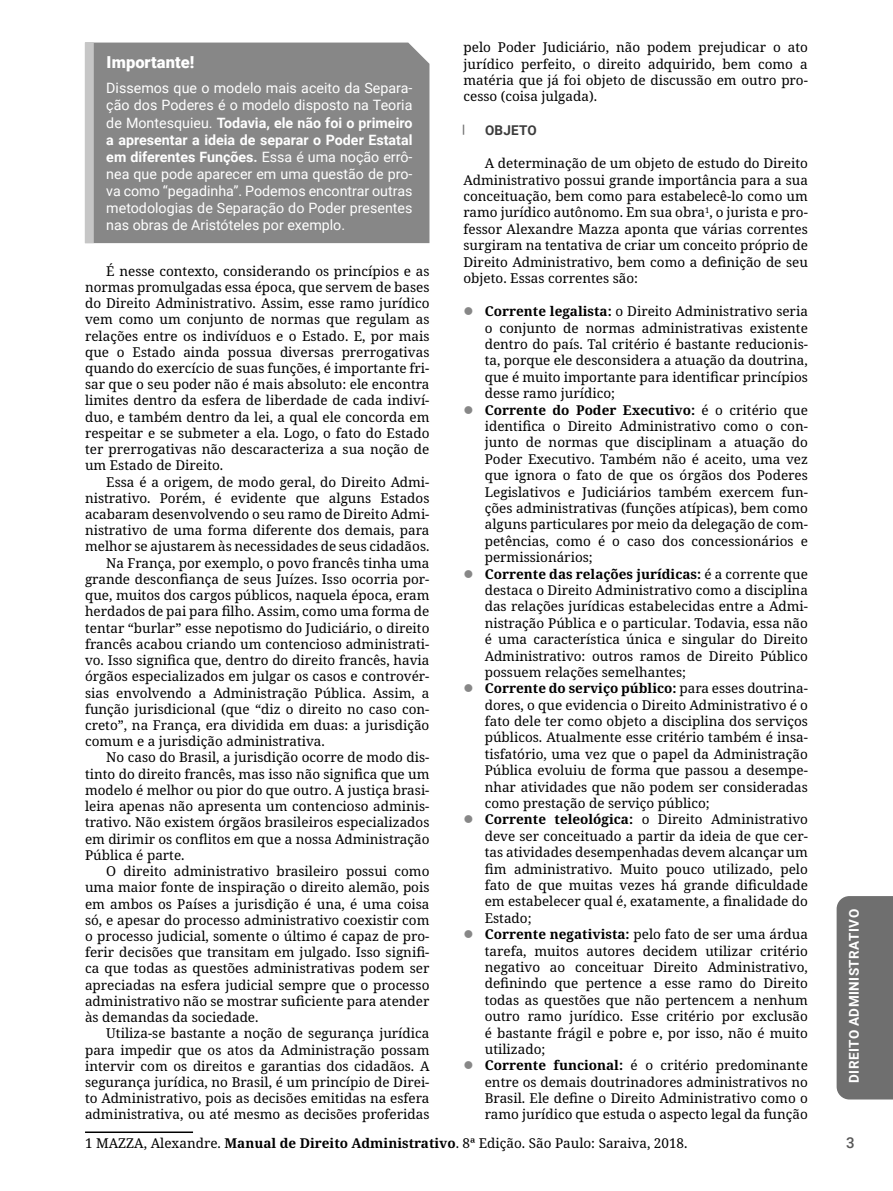
<style>
.page{position:relative;width:893px;height:1191px;background:#fff}
.page>*{position:absolute;margin:0;border:0;box-sizing:border-box;transform-origin:0 0}
.Título{font:900 16.5px "Roboto";color:#fff}
.t1{font:500 15px "Roboto";color:#575757}
.Texto{font:14.25px/17.1px "Roboto";color:#fff;text-align:justify}
.Parágrafos{font:13.5px/16.4px "Noto Serif";color:#000;text-align:justify}
.t2{font:700 13.5px "Roboto";letter-spacing:.035em;color:#fff}
.Tópico{font:700 13.5px "Roboto";letter-spacing:.015em;color:#3c3c3c}
.s1{font-weight:700}
</style>
<div class="page">
<div style="left:837px;top:896px;width:56px;height:203px;background:#6f6f6f"></div>
<div style="left:94px;top:43px;width:335px;height:200px;background:#878787"></div>
<div style="left:85px;top:43px;width:9px;height:200px;background:#c6c6c6"></div>
<hr style="left:85px;top:1131px;width:108px;height:2px;background:#000">
<p class="Parágrafos" style="left:463px;top:40px;width:346px">pelo Poder Judiciário, não podem prejudicar o ato jurídico perfeito, o direito adquirido, bem como a matéria que já foi objeto de discussão em outro pro&shy;cesso (coisa julgada).</p>
<p class="Tópico" style="left:485px;top:120px;width:53px">OBJETO</p>
<p class="Parágrafos" style="left:463px;top:155px;width:346px;text-indent:21px">A determinação de um objeto de estudo do Direito Administrativo possui grande importância para a sua conceituação, bem como para estabelecê-lo como um ramo jurídico autônomo. Em sua obra<sup>1</sup>, o jurista e pro&shy;fessor Alexandre Mazza aponta que várias correntes surgiram na tentativa de criar um conceito próprio de Direito Administrativo, bem como a definição de seu objeto. Essas correntes são:</p>
<p class="Parágrafos" style="left:485px;top:304px;width:325px"><span class="s1">Corrente legalista:</span> o Direito Administrativo seria o conjunto de normas administrativas existente dentro do país. Tal critério é bastante reducionis&shy;ta, porque ele desconsidera a atuação da doutrina, que é muito importante para identificar princípios desse ramo jurídico;</p>
<p class="Parágrafos" style="left:485px;top:402px;width:325px"><span class="s1">Corrente do Poder Executivo:</span> é o critério que identifica o Direito Administrativo como o con&shy;junto de normas que disciplinam a atuação do Poder Executivo. Também não é aceito, uma vez que ignora o fato de que os órgãos dos Poderes Legislativos e Judiciários também exercem fun&shy;ções administrativas (funções atípicas), bem como alguns particulares por meio da delegação de com&shy;petências, como é o caso dos concessionários e permissionários;</p>
<p class="Parágrafos" style="left:485px;top:566px;width:325px"><span class="s1">Corrente das relações jurídicas:</span> é a corrente que destaca o Direito Administrativo como a disciplina das relações jurídicas estabelecidas entre a Admi&shy;nistração Pública e o particular. Todavia, essa não é uma característica única e singular do Direito Administrativo: outros ramos de Direito Público possuem relações semelhantes;</p>
<p class="Parágrafos" style="left:485px;top:680px;width:325px"><span class="s1">Corrente do serviço público:</span> para esses doutrina&shy;dores, o que evidencia o Direito Administrativo é o fato dele ter como objeto a disciplina dos serviços públicos. Atualmente esse critério também é insa&shy;tisfatório, uma vez que o papel da Administração Pública evoluiu de forma que passou a desempe&shy;nhar atividades que não podem ser consideradas como prestação de serviço público;</p>
<p class="Parágrafos" style="left:485px;top:812px;width:325px"><span class="s1">Corrente teleológica:</span> o Direito Administrativo deve ser conceituado a partir da ideia de que cer&shy;tas atividades desempenhadas devem alcançar um fim administrativo. Muito pouco utilizado, pelo fato de que muitas vezes há grande dificuldade em estabelecer qual é, exatamente, a finalidade do Estado;</p>
<p class="Parágrafos" style="left:485px;top:926px;width:325px"><span class="s1">Corrente negativista:</span> pelo fato de ser uma árdua tarefa, muitos autores decidem utilizar critério negativo ao conceituar Direito Administrativo, definindo que pertence a esse ramo do Direito todas as questões que não pertencem a nenhum outro ramo jurídico. Esse critério por exclusão é bastante frágil e pobre e, por isso, não é muito utilizado;</p>
<p class="Parágrafos" style="left:485px;top:1057px;width:325px"><span class="s1">Corrente funcional:</span> é o critério predominante entre os demais doutrinadores administrativos no Brasil. Ele define o Direito Administrativo como o ramo jurídico que estuda o aspecto legal da função</p>
<p class="Título" style="left:107px;top:50px;width:89px">Importante!</p>
<p class="Texto" style="left:106px;top:79px;width:308px">Dissemos que o modelo mais aceito da Separa&shy;ção dos Poderes é o modelo disposto na Teoria de Montesquieu. <span class="s1">Todavia, ele não foi o primeiro a apresentar a ideia de separar o Poder Estatal em diferentes Funções.</span> Essa é uma noção errô&shy;nea que pode aparecer em uma questão de pro&shy;va como “pegadinha”. Podemos encontrar outras metodologias de Separação do Poder presentes nas obras de Aristóteles por exemplo.</p>
<p class="Parágrafos" style="left:85px;top:263px;width:346px;text-indent:21px">É nesse contexto, considerando os princípios e as normas promulgadas essa época, que servem de bases do Direito Administrativo. Assim, esse ramo jurídico vem como um conjunto de normas que regulam as relações entre os indivíduos e o Estado. E, por mais que o Estado ainda possua diversas prerrogativas quando do exercício de suas funções, é importante fri&shy;sar que o seu poder não é mais absoluto: ele encontra limites dentro da esfera de liberdade de cada indiví&shy;duo, e também dentro da lei, a qual ele concorda em respeitar e se submeter a ela. Logo, o fato do Estado ter prerrogativas não descaracteriza a sua noção de um Estado de Direito.</p>
<p class="Parágrafos" style="left:85px;top:474px;width:346px;text-indent:21px">Essa é a origem, de modo geral, do Direito Admi&shy;nistrativo. Porém, é evidente que alguns Estados acabaram desenvolvendo o seu ramo de Direito Admi&shy;nistrativo de uma forma diferente dos demais, para melhor se ajustarem às necessidades de seus cidadãos.</p>
<p class="Parágrafos" style="left:85px;top:555px;width:346px;text-indent:21px">Na França, por exemplo, o povo francês tinha uma grande desconfiança de seus Juízes. Isso ocorria por&shy;que, muitos dos cargos públicos, naquela época, eram herdados de pai para filho. Assim, como uma forma de tentar “burlar” esse nepotismo do Judiciário, o direito francês acabou criando um contencioso administrati&shy;vo. Isso significa que, dentro do direito francês, havia órgãos especializados em julgar os casos e controvér&shy;sias envolvendo a Administração Pública. Assim, a função jurisdicional (que “diz o direito no caso con&shy;creto”, na França, era dividida em duas: a jurisdição comum e a jurisdição administrativa.</p>
<p class="Parágrafos" style="left:85px;top:750px;width:346px;text-indent:21px">No caso do Brasil, a jurisdição ocorre de modo dis&shy;tinto do direito francês, mas isso não significa que um modelo é melhor ou pior do que outro. A justiça brasi&shy;leira apenas não apresenta um contencioso adminis&shy;trativo. Não existem órgãos brasileiros especializados em dirimir os conflitos em que a nossa Administração Pública é parte.</p>
<p class="Parágrafos" style="left:85px;top:863px;width:346px;text-indent:21px">O direito administrativo brasileiro possui como uma maior fonte de inspiração o direito alemão, pois em ambos os Países a jurisdição é una, é uma coisa só, e apesar do processo administrativo coexistir com o processo judicial, somente o último é capaz de pro&shy;ferir decisões que transitam em julgado. Isso signifi&shy;ca que todas as questões administrativas podem ser apreciadas na esfera judicial sempre que o processo administrativo não se mostrar suficiente para atender às demandas da sociedade.</p>
<p class="Parágrafos" style="left:85px;top:1025px;width:346px;text-indent:21px">Utiliza-se bastante a noção de segurança jurídica para impedir que os atos da Administração possam intervir com os direitos e garantias dos cidadãos. A segurança jurídica, no Brasil, é um princípio de Direi&shy;to Administrativo, pois as decisões emitidas na esfera administrativa, ou até mesmo as decisões proferidas</p>
<p class="Parágrafos" style="left:85px;top:1135px;width:604px">1 MAZZA, Alexandre. <span class="s1">Manual de Direito Administrativo</span>. 8ª Edição. São Paulo: Saraiva, 2018.</p>
<p class="t2" style="left:845px;top:1083px;width:176px;rotate:-90deg">DIREITO ADMINISTRATIVO</p>
<p class="t1" style="left:846px;top:1132px;width:10px">3</p>
</div>
